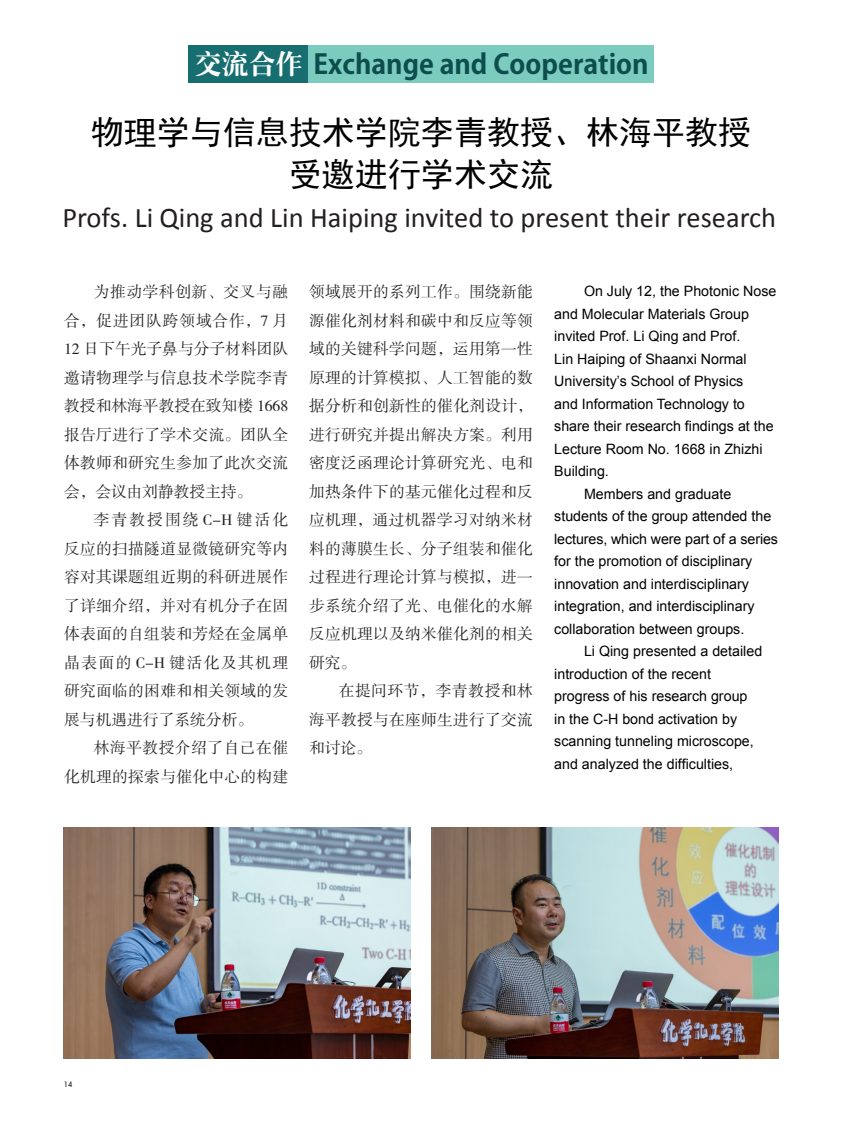
<style>
.page{position:relative;width:842px;height:1127px;background:#fff}
.page>*{position:absolute;margin:0;border:0;box-sizing:border-box;transform-origin:0 0}
.标题CN{font:33px "Sim Hei";color:#000}
.标题EN{font:28.5px "Calibri";color:#231f20}
.栏目CN{font:700 27px "Koz Go Pr 6 N";color:#0e4d4e}
.正文CN3{font:15.75px/28.5px "FZSSJW GB1 0";letter-spacing:.015em;color:#231f20;text-align:justify}
.正文EN{font:14.25px/22.5px "Arial";color:#000}
.t1{font:500 7.5px "Avant Garde IT Cby BT";color:#231f20}
.s1{font-family:"CT Lao Song SJ";font-weight:400;color:#fff}
</style>
<div class="page">
<div style="left:188px;top:45px;width:120px;height:37px;background:#176e70"></div>
<div style="left:308px;top:45px;width:346px;height:37px;background:#7bcbbe"></div>
<img style="left:64px;top:827px;width:347px;height:232px">
<img style="left:431px;top:827px;width:347px;height:232px">
<p class="栏目CN" style="left:194px;top:49px;width:456px"><span class="s1">交流合作</span> Exchange and Cooperation</p>
<p class="标题CN" style="left:91px;top:116px;width:662px">物理学与信息技术学院李青教授、林海平教授</p>
<p class="标题CN" style="left:289px;top:158px;width:265px">受邀进行学术交流</p>
<p class="标题EN" style="left:62px;top:200px;width:715px">Profs. Li Qing and Lin Haiping invited to present their research</p>
<p class="正文CN3" style="left:64px;top:278px;width:226px;text-indent:30px">为推动学科创新、交叉与融合，促进团队跨领域合作，7 月12 日下午光子鼻与分子材料团队邀请物理学与信息技术学院李青教授和林海平教授在致知楼 1668报告厅进行了学术交流。团队全体教师和研究生参加了此次交流会，会议由刘静教授主持。</p>
<p class="正文CN3" style="left:64px;top:506px;width:225px;text-indent:30px">李青教授围绕 C-H 键活化反应的扫描隧道显微镜研究等内容对其课题组近期的科研进展作了详细介绍，并对有机分子在固体表面的自组装和芳烃在金属单晶表面的 C-H 键活化及其机理研究面临的困难和相关领域的发展与机遇进行了系统分析。</p>
<p class="正文CN3" style="left:64px;top:734px;width:225px;text-align:right">林海平教授介绍了自己在催<br>化机理的探索与催化中心的构建</p>
<p class="正文CN3" style="left:309px;top:278px;width:225px">领域展开的系列工作。围绕新能源催化剂材料和碳中和反应等领域的关键科学问题，运用第一性原理的计算模拟、人工智能的数据分析和创新性的催化剂设计，进行研究并提出解决方案。利用密度泛函理论计算研究光、电和加热条件下的基元催化过程和反应机理，通过机器学习对纳米材料的薄膜生长、分子组装和催化过程进行理论计算与模拟，进一步系统介绍了光、电催化的水解反应机理以及纳米催化剂的相关研究。</p>
<p class="正文CN3" style="left:309px;top:677px;width:225px;text-indent:30px">在提问环节，李青教授和林海平教授与在座师生进行了交流和讨论。</p>
<p class="正文EN" style="left:554px;top:280px;width:224px;text-indent:30px">On July 12, the Photonic Nose and Molecular Materials Group invited Prof. Li Qing and Prof.<br>Lin Haiping of Shaanxi Normal<br>University’s School of Physics<br>and Information Technology to share their research findings at the<br>Lecture Room No. 1668 in Zhizhi<br>Building.</p>
<p class="正文EN" style="left:554px;top:482px;width:225px;text-indent:30px">Members and graduate students of the group attended the lectures, which were part of a series for the promotion of disciplinary innovation and interdisciplinary integration, and interdisciplinary collaboration between groups.</p>
<p class="正文EN" style="left:554px;top:640px;width:209px;text-indent:30px">Li Qing presented a detailed introduction of the recent progress of his research group<br>in the C-H bond activation by scanning tunneling microscope, and analyzed the difficulties,</p>
<p class="t1" style="left:64px;top:1080px;width:10px">14</p>
</div>
